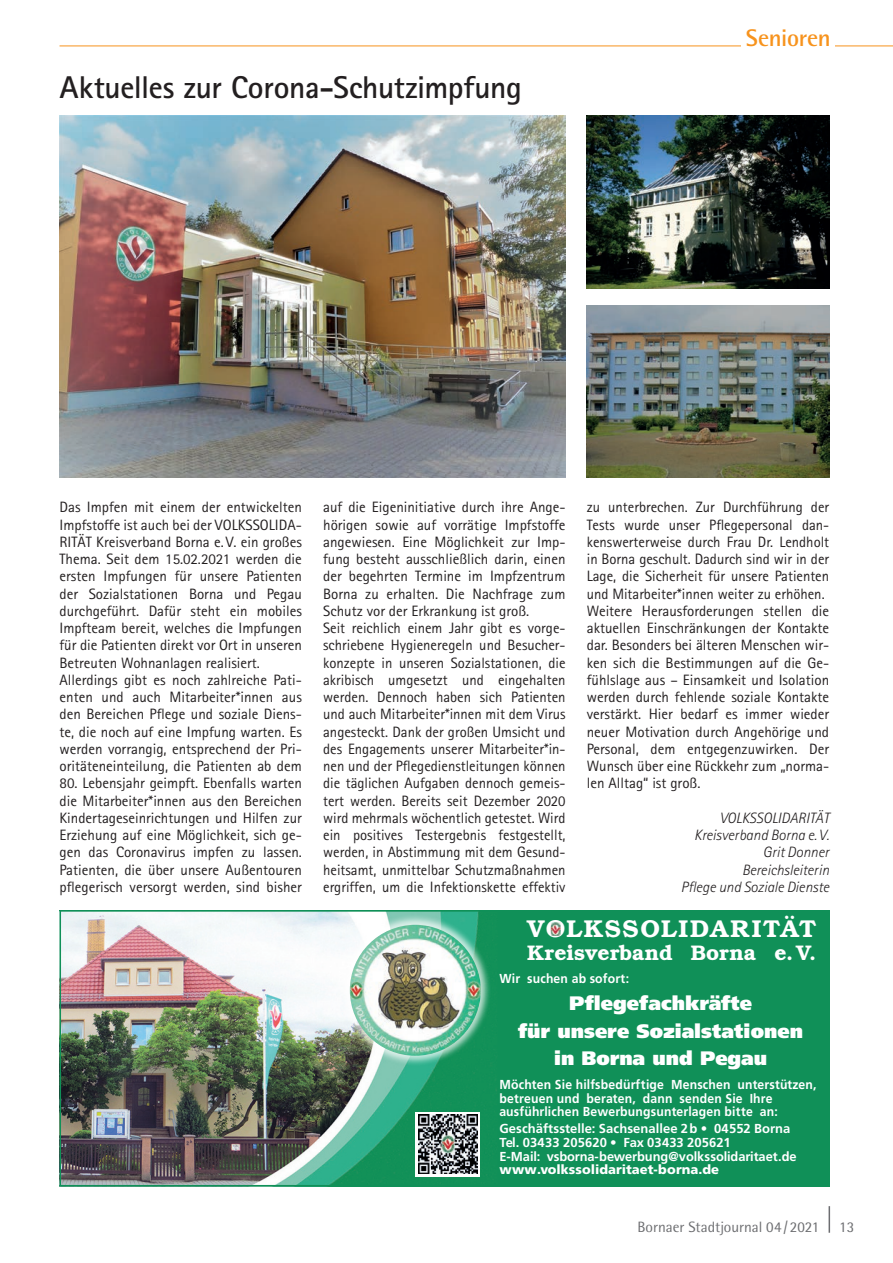
<style>
.page{position:relative;width:893px;height:1263px;background:#fff}
.page>*{position:absolute;margin:0;border:0;box-sizing:border-box;transform-origin:0 0}
.t1{font:700 31.5px "Rotis Sans Serif";letter-spacing:-.01em;color:#231f20}
.t2{font:600 24.3px "Bookman";letter-spacing:.065em;color:#fff}
.t3{font:700 24px "Rotis Semi Sans";letter-spacing:-.015em;color:#f7931d}
.t4{font:600 21.15px "Bookman";color:#fff}
.t5{font:900 19.5px/27.3px "Frutiger";color:#fff;text-align:center}
.t6{font:15px/17.2px "Rotis Sans Serif";color:#231f20}
.t7{font:italic 300 15px/17.2px "Rotis Sans Serif";color:#231f20;text-align:right}
.t8{font:15px "Rotis Semi Sans";color:#6c6d70}
.t9{font:700 13.05px/13.8px "Frutiger";letter-spacing:.01em;color:#fff;scale:.94 1}
.t10{font:700 13.05px/13.6px "Frutiger";letter-spacing:.01em;color:#fff}
.t11{font:900 13.05px "Frutiger";color:#fff}
</style>
<div class="page">
<svg style="left:829px;top:1206px;width:1px;height:27px"></svg>
<hr style="left:60px;top:46px;width:833px;height:1px;background:#f7931d">
<div style="left:742px;top:28px;width:93px;height:23px;background:#fff"></div>
<div style="left:469px;top:910px;width:360px;height:276px;background:#109058"></div>
<img style="left:63px;top:913px;width:434px;height:270px">
<div style="left:339px;top:914px;width:153px;height:152px;background:#fff;opacity:.75"></div>
<img style="left:350px;top:925px;width:131px;height:131px;border-radius:65px">
<div style="left:416px;top:1112px;width:64px;height:64px;background:#fff"></div>
<img style="left:418px;top:1114px;width:60px;height:60px">
<img style="left:551px;top:922px;width:10px;height:14px">
<div style="left:60px;top:910px;width:769px;height:276px;border:2px solid #109058"></div>
<img style="left:60px;top:116px;width:506px;height:362px">
<img style="left:587px;top:116px;width:242px;height:172px">
<img style="left:587px;top:305px;width:242px;height:173px">
<h1 class="t1" style="left:60px;top:68px;width:464px">Aktuelles zur Corona-Schutzimpfung</h1>
<h3 class="t3" style="left:746px;top:23px;width:87px">Senioren</h3>
<p class="t6" style="left:60px;top:498px;width:244px">Das Impfen mit einem der entwickelten Impfstoffe ist auch bei der VOLKSSOLIDA-RITÄT Kreisverband Borna e.V. ein großes Thema. Seit dem 15.02.2021 werden die ersten Impfungen für unsere Patienten der Sozialstationen Borna und Pegau durchgeführt. Dafür steht ein mobiles Impfteam bereit, welches die Impfungen für die Patienten direkt vor Ort in unseren Betreuten Wohnanlagen realisiert.<br>Allerdings gibt es noch zahlreiche Pati&shy;enten und auch Mitarbeiter*innen aus den Bereichen Pflege und soziale Diens&shy;te, die noch auf eine Impfung warten. Es werden vorrangig, entsprechend der Pri&shy;oritäteneinteilung, die Patienten ab dem</p>
<p class="t6" style="left:60px;top:774px;width:244px;text-align:justify">80. Lebensjahr geimpft. Ebenfalls warten die Mitarbeiter*innen aus den Bereichen Kindertageseinrichtungen und Hilfen zur Erziehung auf eine Möglichkeit, sich ge&shy;gen das Coronavirus impfen zu lassen.<br>Patienten, die über unsere Außentouren pflegerisch versorgt werden, sind bisher</p>
<p class="t6" style="left:323px;top:498px;width:244px">auf die Eigeninitiative durch ihre Ange&shy;hörigen sowie auf vorrätige Impfstoffe angewiesen. Eine Möglichkeit zur Imp&shy;fung besteht ausschließlich darin, einen der begehrten Termine im Impfzentrum Borna zu erhalten. Die Nachfrage zum Schutz vor der Erkrankung ist groß.<br>Seit reichlich einem Jahr gibt es vorge&shy;schriebene Hygieneregeln und Besucher&shy;konzepte in unseren Sozialstationen, die akribisch umgesetzt und eingehalten werden. Dennoch haben sich Patienten und auch Mitarbeiter*innen mit dem Virus angesteckt. Dank der großen Umsicht und des Engagements unserer Mitarbeiter*in&shy;nen und der Pflegedienstleitungen können die täglichen Aufgaben dennoch gemeis&shy;tert werden. Bereits seit Dezember 2020 wird mehrmals wöchentlich getestet. Wird ein positives Testergebnis festgestellt, werden, in Abstimmung mit dem Gesund&shy;heitsamt, unmittelbar Schutzmaßnahmen ergriffen, um die Infektionskette effektiv</p>
<p class="t6" style="left:587px;top:498px;width:244px">zu unterbrechen. Zur Durchführung der Tests wurde unser Pflegepersonal dan&shy;kenswerterweise durch Frau Dr. Lendholt in Borna geschult. Dadurch sind wir in der Lage, die Sicherheit für unsere Patienten und Mitarbeiter*innen weiter zu erhöhen.<br>Weitere Herausforderungen stellen die aktuellen Einschränkungen der Kontakte dar. Besonders bei älteren Menschen wir&shy;ken sich die Bestimmungen auf die Ge&shy;fühlslage aus – Einsamkeit und Isolation werden durch fehlende soziale Kontakte verstärkt. Hier bedarf es immer wieder neuer Motivation durch Angehörige und Personal, dem entgegenzuwirken. Der Wunsch über eine Rückkehr zum „norma&shy;len Alltag“ ist groß.</p>
<p class="t7" style="left:681px;top:809px;width:150px">VOLKSSOLIDARITÄT<br>Kreisverband Borna e.V.<br>Grit Donner<br>Bereichsleiterin<br>Pflege und Soziale Dienste</p>
<h2 class="t2" style="left:527px;top:914px;width:291px">Volkssolidarität</h2>
<h3 class="t4" style="left:527px;top:940px;width:291px">kreisverband Borna e. V.</h3>
<p class="t9" style="left:499px;top:972px;width:140px">Wir suchen ab sofort:</p>
<h3 class="t5" style="left:518px;top:990px;width:286px">Pflegefachkräfte<br>für unsere Sozialstationen in Borna und Pegau</h3>
<p class="t9" style="left:499px;top:1077px;width:339px">Möchten Sie hilfsbedürftige Menschen unterstützen, betreuen und beraten, dann senden Sie Ihre ausführlichen Bewerbungsunterlagen bitte an:</p>
<p class="t10" style="left:499px;top:1122px;width:299px">Geschäftsstelle: Sachsenallee 2b • 04552 Borna<br>Tel. 03433 205620 • Fax 03433 205621<br>E-Mail: vsborna-bewerbung@volkssolidaritaet.de</p>
<p class="t11" style="left:499px;top:1162px;width:221px">www.volkssolidaritaet-borna.de</p>
<p class="t8" style="left:637px;top:1218px;width:184px">Bornaer Stadtjournal 04/2021</p>
<p class="t8" style="left:839px;top:1218px;width:17px">13</p>
</div>
